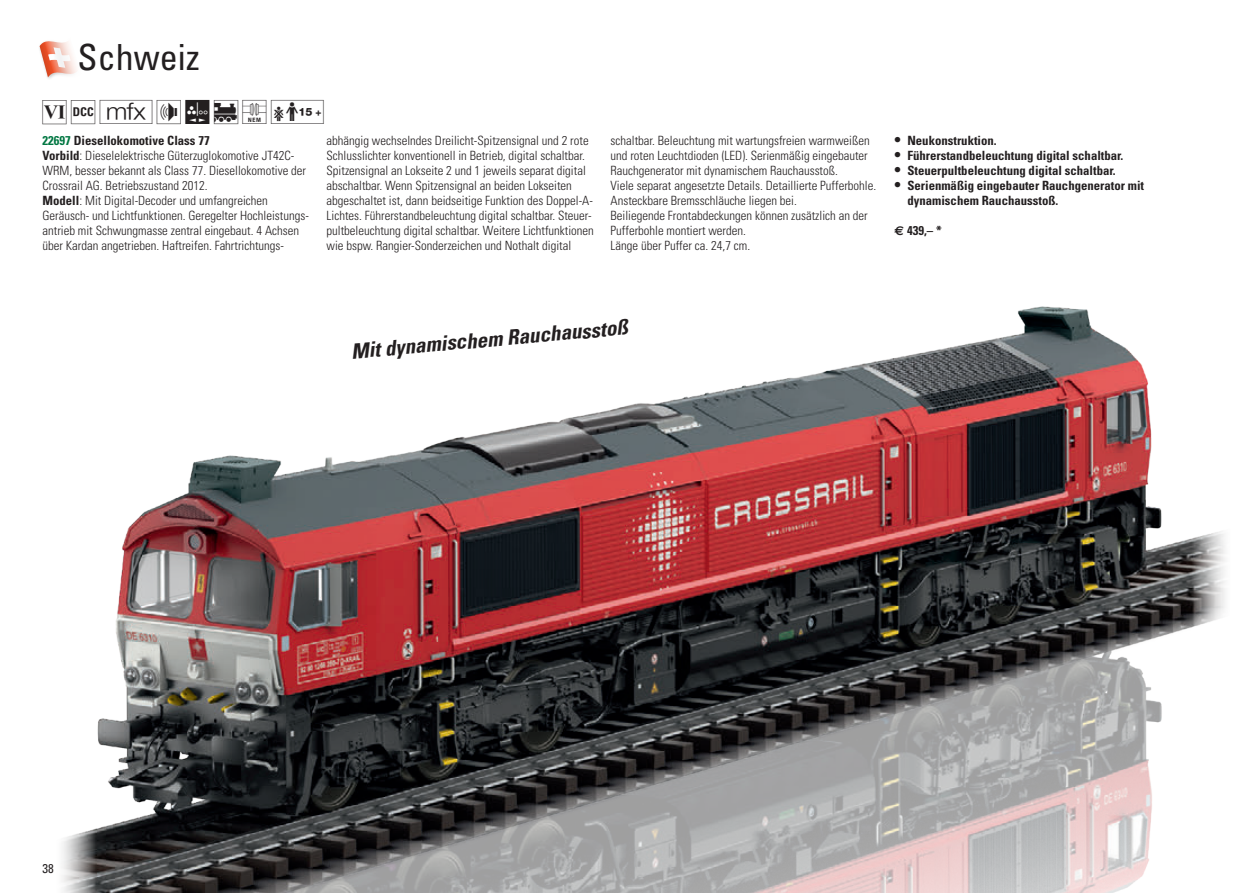
<style>
.page{position:relative;width:1234px;height:893px;background:#fff}
.page>*{position:absolute;margin:0;border:0;box-sizing:border-box;transform-origin:0 0}
.t1{font:condensed 36px "Univers LT Std";color:#231f20}
.t2{font:30px "Trix Piktos";color:#231f20}
.t3{font:italic 700 condensed 21px "Univers LT Std";color:#231f20}
.t4{font:300 condensed 12.75px/15px "Univers LT Std";color:#231f20}
.t5{font:700 condensed 12.75px/15px "Univers LT Std";color:#231f20}
.t6{font:condensed 12.75px "Univers LT Std";color:#231f20}
.s1{color:#007742}
.s2{font-weight:700}
.s3{font-size:15px}
.s4{font-family:"Euro Sans";font-stretch:normal}
</style>
<div class="page">
<svg style="left:40px;top:41px;width:37px;height:38px"></svg>
<img style="left:62px;top:306px;width:1163px;height:587px">
<h1 class="t1" style="left:78px;top:35px;width:124px">Schweiz</h1>
<h2 class="t2" style="left:43px;top:96px;width:287px">_§`!PZï\</h2>
<p class="t5" style="left:43px;top:133px;width:169px"><span class="s1">22697</span> Diesellokomotive Class 77</p>
<p class="t4" style="left:326px;top:133px;width:269px">abhängig wechselndes Dreilicht-Spitzensignal und 2 rote Schlusslichter konventionell in Betrieb, digital schaltbar.<br>Spitzensignal an Lokseite 2 und 1 jeweils separat digital abschaltbar. Wenn Spitzensignal an beiden Lokseiten abgeschaltet ist, dann beidseitige Funktion des Doppel-A-Lichtes. Führerstandbeleuchtung digital schaltbar. Steuer&shy;pultbeleuchtung digital schaltbar. Weitere Lichtfunktionen wie bspw. Rangier-Sonderzeichen und Nothalt digital</p>
<p class="t4" style="left:610px;top:133px;width:267px">schaltbar. Beleuchtung mit wartungsfreien warmweißen und roten Leuchtdioden (LED). Serienmäßig eingebauter Rauchgenerator mit dynamischem Rauchausstoß.<br>Viele separat angesetzte Details. Detaillierte Pufferbohle.<br>Ansteckbare Bremsschläuche liegen bei.<br>Beiliegende Frontabdeckungen können zusätzlich an der Pufferbohle montiert werden.<br>Länge über Puffer ca. 24,7 cm.</p>
<p class="t4" style="left:43px;top:148px;width:268px"><span class="s2">Vorbild</span>: Dieselelektrische Güterzuglokomotive JT42C-WRM, besser bekannt als Class 77. Diesellokomotive der Crossrail AG. Betriebszustand 2012.<br><span class="s2">Modell</span>: Mit Digital-Decoder und umfangreichen Geräusch- und Lichtfunktionen. Geregelter Hochleistungs&shy;antrieb mit Schwungmasse zentral eingebaut. 4 Achsen über Kardan angetrieben. Haftreifen. Fahrtrichtungs-</p>
<p class="t5" style="left:894px;top:133px;width:104px"><span class="s3">•</span> Neukonstruktion.</p>
<p class="t5" style="left:894px;top:148px;width:230px"><span class="s3">•</span> Führerstandbeleuchtung digital schaltbar.</p>
<p class="t5" style="left:894px;top:163px;width:222px"><span class="s3">•</span> Steuerpultbeleuchtung digital schaltbar.</p>
<p class="t5" style="left:907px;top:178px;width:238px;text-indent:-13px"><span class="s3">•</span> Serienmäßig eingebauter Rauchgenerator mit dynamischem Rauchausstoß.</p>
<p class="t5" style="left:894px;top:223px;width:49px"><span class="s4">€</span> 439,– *</p>
<h3 class="t3" style="left:350px;top:338px;width:279px;rotate:-5deg">Mit dynamischem Rauchausstoß</h3>
<p class="t6" style="left:43px;top:861px;width:13px">38</p>
</div>
